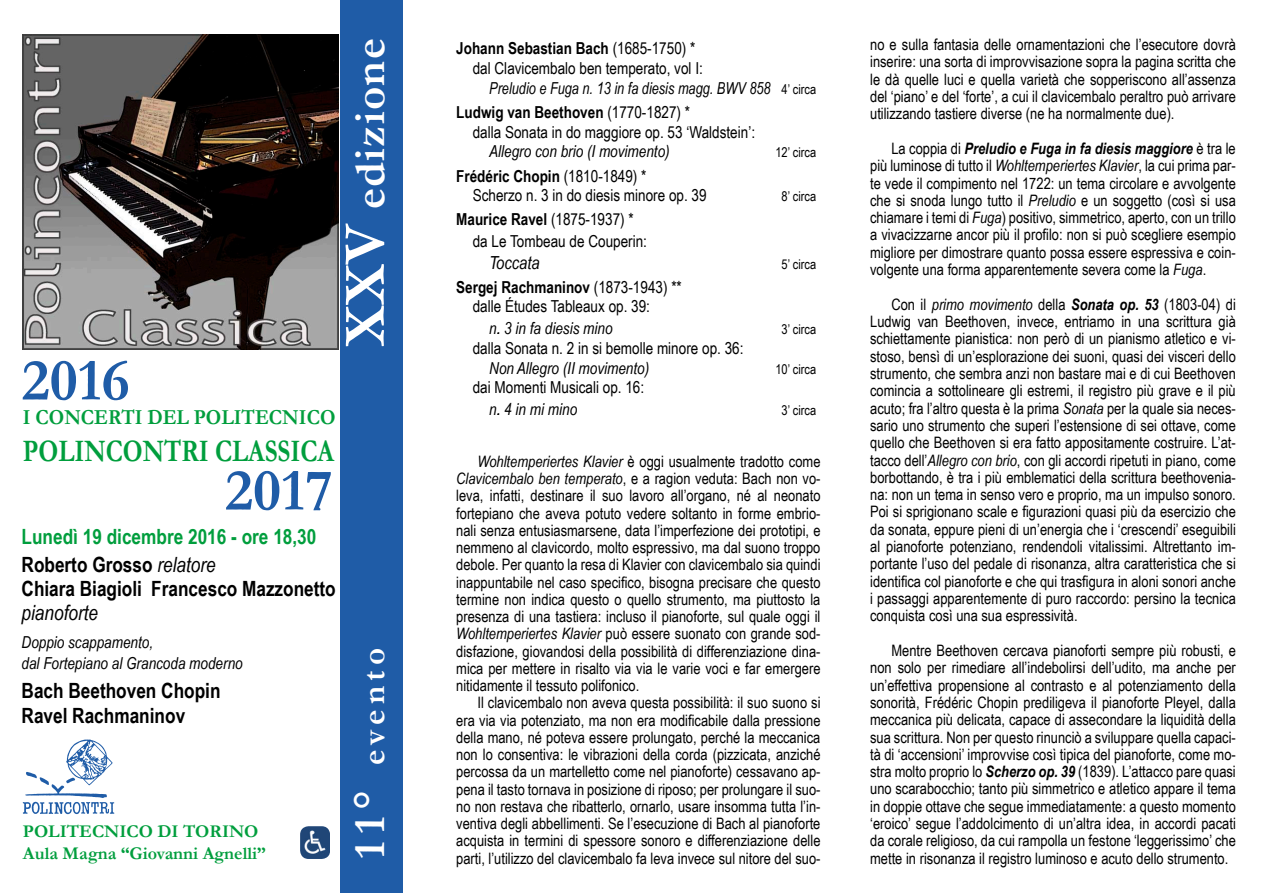
<style>
.page{position:relative;width:1263px;height:893px;background:#fff}
.page>*{position:absolute;margin:0;border:0;box-sizing:border-box;transform-origin:0 0}
.t1{font:700 60px "Garamond";color:#1f5ca7}
.t2{font:700 45px "Garamond";letter-spacing:.03em;color:#fff}
.t3{font:700 33px "Garamond";letter-spacing:.16em;color:#fff}
.t4{font:700 31.5px "Garamond";color:#009e3d;scale:.8 1}
.t5{font:700 21.45px "Garamond";color:#009e3d;scale:.91 1}
.t6{font:700 21px/25.2px "Arial Narrow";color:#000}
.t7{font:700 21px/28.2px "Arial Narrow";color:#009e3d}
.t8{font:italic 21px "Arial Narrow";color:#000}
.t9{font:700 18px/21.6px "Garamond";color:#009e3d}
.t10{font:italic 18px "Arial Narrow";color:#000}
.t11{font:16.5px/19.8px "Arial Narrow";color:#000}
.t12{font:italic 16.5px/21px "Arial Narrow";color:#000}
.t13{font:italic 16.5px "Arial Narrow";color:#000;scale:.94 1}
.t14{font:700 16.5px "Arial Narrow";color:#000}
.t15{font:15.75px/17.2px "Arial Narrow";color:#000;text-align:justify}
.t16{font:13.5px "Arial Narrow";color:#000}
.s1{color:#000}
.s2{font-weight:400;font-style:italic;color:#000}
.s3{font-size:60px}
.s4{font-size:45px}
.s5{font-weight:400}
.s6{font-style:normal;font-size:13.5px}
.s7{font-weight:700}
.s8{font-style:italic}
.s9{font-weight:700;font-style:italic}
</style>
<div class="page">
<div style="left:340px;top:0;width:62px;height:893px;background:#1f5ca7"></div>
<img style="left:23px;top:739px;width:91px;height:75px">
<img style="left:23px;top:34px;width:316px;height:316px">
<img style="left:300px;top:826px;width:30px;height:33px">
<h1 class="t1" style="left:22px;top:340px;width:110px">2016</h1>
<h3 class="t5" style="left:23px;top:403px;width:345px">I CONCERTI DEL POLITECNICO</h3>
<h3 class="t4" style="left:23px;top:429px;width:390px">POLINCONTRI CLASSICA</h3>
<h1 class="t1" style="left:225px;top:450px;width:110px">2017</h1>
<h3 class="t7" style="left:22px;top:521px;width:296px">Lunedì 19 dicembre 2016 - ore 18,30<br><span class="s1">Roberto Grosso</span> <span class="s2">relatore</span></h3>
<h3 class="t6" style="left:22px;top:575px;width:316px">Chiara Biagioli Francesco Mazzonetto</h3>
<h3 class="t8" style="left:22px;top:598px;width:78px">pianoforte</h3>
<p class="t12" style="left:22px;top:631px;width:223px">Doppio scappamento,<br>dal Fortepiano al Grancoda moderno</p>
<h3 class="t6" style="left:22px;top:677px;width:201px">Bach Beethoven Chopin<br>Ravel Rachmaninov</h3>
<p class="t9" style="left:23px;top:821px;width:244px">POLITECNICO DI TORINO<br>Aula Magna “Giovanni Agnelli”</p>
<h2 class="t2" style="left:339px;top:347px;width:310px;rotate:-90deg"><span class="s3">XXV</span> edizione</h2>
<h3 class="t3" style="left:351px;top:859px;width:213px;rotate:-90deg"><span class="s4">11°</span> evento</h3>
<p class="t14" style="left:456px;top:36px;width:241px">Johann Sebastian Bach <span class="s5">(1685-1750) *</span></p>
<p class="t11" style="left:473px;top:58px;width:232px">dal Clavicembalo ben temperato, vol I:</p>
<p class="t13" style="left:489px;top:76px;width:349px">Preludio e Fuga n. 13 in fa diesis magg. BWV 858 <span class="s6">4’ circa</span></p>
<p class="t11" style="left:473px;top:102px;width:284px;text-indent:-16px"><span class="s7">Ludwig van Beethoven</span> (1770-1827) *<br>dalla Sonata in do maggiore op. 53 ‘Waldstein’:</p>
<p class="t12" style="left:489px;top:141px;width:182px">Allegro con brio (I movimento)</p>
<p class="t16" style="left:775px;top:143px;width:42px">12’ circa</p>
<p class="t11" style="left:473px;top:165px;width:235px;text-indent:-16px"><span class="s7">Frédéric Chopin</span> (1810-1849) *<br>Scherzo n. 3 in do diesis minore op. 39</p>
<p class="t16" style="left:782px;top:187px;width:36px">8’ circa</p>
<p class="t11" style="left:473px;top:208px;width:176px;line-height:21.6px;text-indent:-16px"><span class="s7">Maurice Ravel</span> (1875-1937) * da Le Tombeau de Couperin:</p>
<p class="t10" style="left:489px;top:250px;width:52px">Toccata</p>
<p class="t16" style="left:782px;top:254px;width:36px">5’ circa</p>
<p class="t11" style="left:473px;top:276px;width:211px;text-indent:-16px"><span class="s7">Sergej Rachmaninov</span> (1873-1943) ** dalle Études Tableaux op. 39:</p>
<p class="t12" style="left:489px;top:317px;width:125px">n. 3 in fa diesis mino</p>
<p class="t16" style="left:782px;top:319px;width:36px">3’ circa</p>
<p class="t11" style="left:473px;top:338px;width:272px">dalla Sonata n. 2 in si bemolle minore op. 36:</p>
<p class="t12" style="left:489px;top:357px;width:162px">Non Allegro (II movimento)</p>
<p class="t16" style="left:775px;top:359px;width:42px">10’ circa</p>
<p class="t11" style="left:473px;top:377px;width:173px">dai Momenti Musicali op. 16:</p>
<p class="t12" style="left:489px;top:398px;width:89px">n. 4 in mi mino</p>
<p class="t16" style="left:782px;top:400px;width:36px">3’ circa</p>
<p class="t15" style="left:456px;top:452px;width:366px;text-indent:21px"><span class="s8">Wohltemperiertes Klavier</span> è oggi usualmente tradotto come <span class="s8">Clavicembalo ben temperato</span>, e a ragion veduta: Bach non vo&shy;leva, infatti, destinare il suo lavoro all’organo, né al neonato fortepiano che aveva potuto vedere soltanto in forme embrio&shy;nali senza entusiasmarsene, data l’imperfezione dei prototipi, e nemmeno al clavicordo, molto espressivo, ma dal suono troppo debole. Per quanto la resa di Klavier con clavicembalo sia quindi inappuntabile nel caso specifico, bisogna precisare che questo termine non indica questo o quello strumento, ma piuttosto la presenza di una tastiera: incluso il pianoforte, sul quale oggi il <span class="s8">Wohltemperiertes Klavier</span> può essere suonato con grande sod&shy;disfazione, giovandosi della possibilità di differenziazione dina&shy;mica per mettere in risalto via via le varie voci e far emergere nitidamente il tessuto polifonico.</p>
<p class="t15" style="left:456px;top:693px;width:366px;text-indent:21px">Il clavicembalo non aveva questa possibilità: il suo suono si era via via potenziato, ma non era modificabile dalla pressione della mano, né poteva essere prolungato, perché la meccanica non lo consentiva: le vibrazioni della corda (pizzicata, anziché percossa da un martelletto come nel pianoforte) cessavano ap&shy;pena il tasto tornava in posizione di riposo; per prolungare il suo&shy;no non restava che ribatterlo, ornarlo, usare insomma tutta l’in&shy;ventiva degli abbellimenti. Se l’esecuzione di Bach al pianoforte acquista in termini di spessore sonoro e differenziazione delle parti, l’utilizzo del clavicembalo fa leva invece sul nitore del suo-</p>
<p class="t15" style="left:870px;top:35px;width:367px">no e sulla fantasia delle ornamentazioni che l’esecutore dovrà inserire: una sorta di improvvisazione sopra la pagina scritta che le dà quelle luci e quella varietà che sopperiscono all’assenza del ‘piano’ e del ‘forte’, a cui il clavicembalo peraltro può arrivare utilizzando tastiere diverse (ne ha normalmente due).</p>
<p class="t15" style="left:870px;top:139px;width:367px;text-indent:21px">La coppia di <span class="s9">Preludio e Fuga in fa diesis maggiore</span> è tra le più luminose di tutto il <span class="s8">Wohltemperiertes Klavier</span>, la cui prima par&shy;te vede il compimento nel 1722: un tema circolare e avvolgente che si snoda lungo tutto il <span class="s8">Preludio</span> e un soggetto (così si usa chiamare i temi di <span class="s8">Fuga</span>) positivo, simmetrico, aperto, con un trillo a vivacizzarne ancor più il profilo: non si può scegliere esempio migliore per dimostrare quanto possa essere espressiva e coin&shy;volgente una forma apparentemente severa come la <span class="s8">Fuga</span>.</p>
<p class="t15" style="left:870px;top:295px;width:367px;text-indent:21px">Con il <span class="s8">primo movimento</span> della <span class="s9">Sonata op. 53</span> (1803-04) di Ludwig van Beethoven, invece, entriamo in una scrittura già schiettamente pianistica: non però di un pianismo atletico e vi&shy;stoso, bensì di un’esplorazione dei suoni, quasi dei visceri dello strumento, che sembra anzi non bastare mai e di cui Beethoven comincia a sottolineare gli estremi, il registro più grave e il più acuto; fra l’altro questa è la prima <span class="s8">Sonata</span> per la quale sia neces&shy;sario uno strumento che superi l’estensione di sei ottave, come quello che Beethoven si era fatto appositamente costruire. L’at&shy;tacco dell’<span class="s8">Allegro con brio</span>, con gli accordi ripetuti in piano, come borbottando, è tra i più emblematici della scrittura beethovenia&shy;na: non un tema in senso vero e proprio, ma un impulso sonoro.<br>Poi si sprigionano scale e figurazioni quasi più da esercizio che da sonata, eppure pieni di un’energia che i ‘crescendi’ eseguibili al pianoforte potenziano, rendendoli vitalissimi. Altrettanto im&shy;portante l’uso del pedale di risonanza, altra caratteristica che si identifica col pianoforte e che qui trasfigura in aloni sonori anche i passaggi apparentemente di puro raccordo: persino la tecnica conquista così una sua espressività.</p>
<p class="t15" style="left:870px;top:641px;width:367px;text-indent:21px">Mentre Beethoven cercava pianoforti sempre più robusti, e non solo per rimediare all’indebolirsi dell’udito, ma anche per un’effettiva propensione al contrasto e al potenziamento della sonorità, Frédéric Chopin prediligeva il pianoforte Pleyel, dalla meccanica più delicata, capace di assecondare la liquidità della sua scrittura. Non per questo rinunciò a sviluppare quella capaci&shy;tà di ‘accensioni’ improvvise così tipica del pianoforte, come mo&shy;stra molto proprio lo <span class="s9">Scherzo op. 39</span> (1839). L’attacco pare quasi uno scarabocchio; tanto più simmetrico e atletico appare il tema in doppie ottave che segue immediatamente: a questo momento ‘eroico’ segue l’addolcimento di un’altra idea, in accordi pacati da corale religioso, da cui rampolla un festone ‘leggerissimo’ che mette in risonanza il registro luminoso e acuto dello strumento.</p>
</div>
